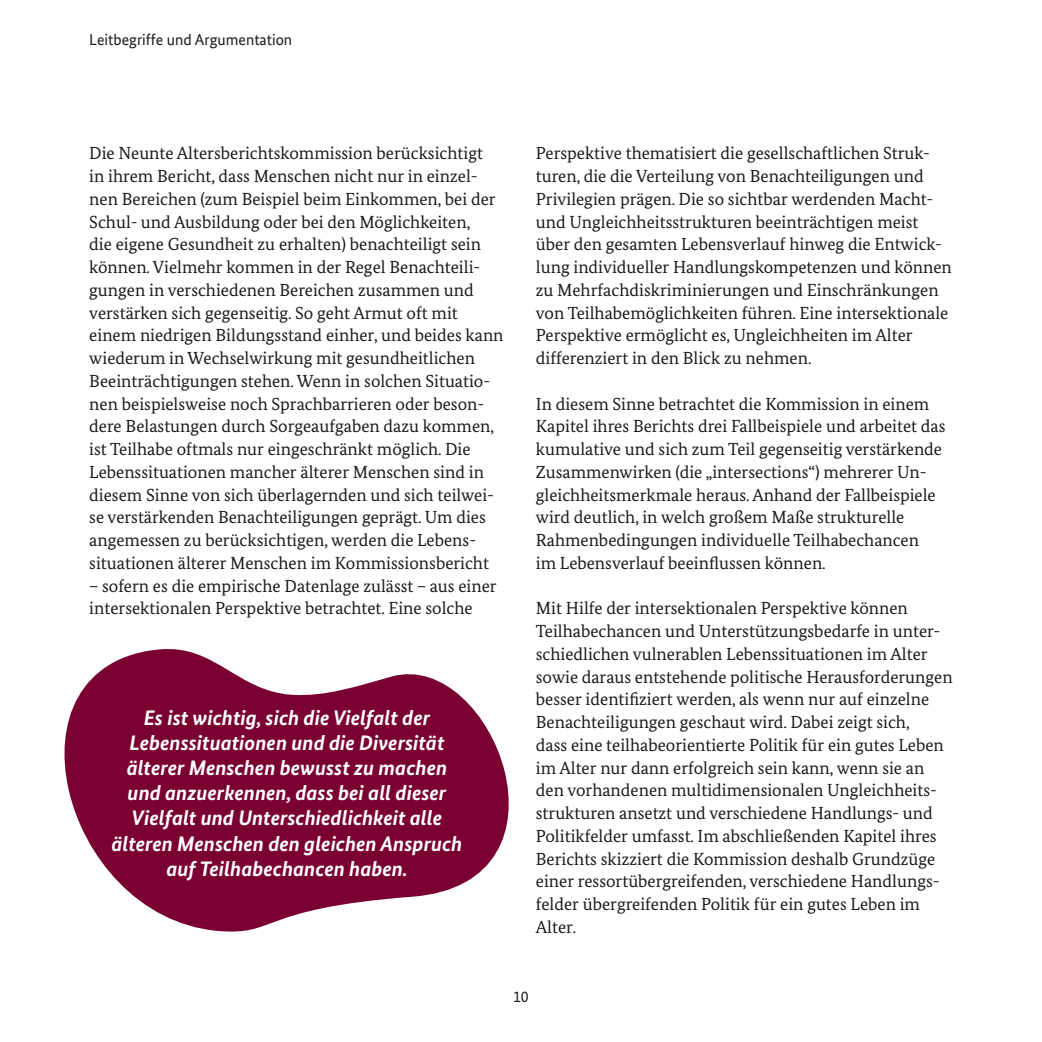
<style>
.page{position:relative;width:1042px;height:1042px;background:#fff}
.page>*{position:absolute;margin:0;border:0;box-sizing:border-box;transform-origin:0 0}
.t1{font:italic 700 21px/25.2px "Bundes Sans";color:#fff;text-align:center}
.P_Fließtext_Serif_10pt{font:17.5px/22.8px "Bundes Serif";color:#1a1a18}
.t2{font:15.75px "Bundes Sans";color:#1a1a18}
</style>
<div class="page">
<svg style="left:64px;top:649px;width:445px;height:283px;fill:#7a0031"></svg>
<p class="t2" style="left:89px;top:31px;width:204px">Leitbegriffe und Argumentation</p>
<p class="P_Fließtext_Serif_10pt" style="left:89px;top:142px;width:416px">Die Neunte Altersberichtskommission berücksichtigt<br>in ihrem Bericht, dass Menschen nicht nur in einzel&shy;nen Bereichen (zum Beispiel beim Einkommen, bei der Schul- und Ausbildung oder bei den Möglichkeiten,<br>die eigene Gesundheit zu erhalten) benachteiligt sein können. Vielmehr kommen in der Regel Benachteili&shy;gungen in verschiedenen Bereichen zusammen und verstärken sich gegenseitig. So geht Armut oft mit einem niedrigen Bildungsstand einher, und beides kann wiederum in Wechselwirkung mit gesundheitlichen Beeinträchtigungen stehen. Wenn in solchen Situatio&shy;nen beispielsweise noch Sprachbarrieren oder beson&shy;dere Belastungen durch Sorgeaufgaben dazu kommen, ist Teilhabe oftmals nur eingeschränkt möglich. Die Lebenssituationen mancher älterer Menschen sind in diesem Sinne von sich überlagernden und sich teilwei&shy;se verstärkenden Benachteiligungen geprägt. Um dies angemessen zu berücksichtigen, werden die Lebens&shy;situationen älterer Menschen im Kommissionsbericht</p>
<p class="P_Fließtext_Serif_10pt" style="left:89px;top:574px;width:409px">– sofern es die empirische Datenlage zulässt – aus einer intersektionalen Perspektive betrachtet. Eine solche</p>
<p class="t1" style="left:111px;top:705px;width:352px">Es ist wichtig, sich die Vielfalt der Lebenssituationen und die Diversität älterer Menschen bewusst zu machen und anzuerkennen, dass bei all dieser Vielfalt und Unterschiedlichkeit alle älteren Menschen den gleichen Anspruch auf Teilhabechancen haben.</p>
<p class="P_Fließtext_Serif_10pt" style="left:536px;top:142px;width:417px">Perspektive thematisiert die gesellschaftlichen Struk&shy;turen, die die Verteilung von Benachteiligungen und Privilegien prägen. Die so sichtbar werdenden Macht&shy;und Ungleichheitsstrukturen beeinträchtigen meist über den gesamten Lebensverlauf hinweg die Entwick&shy;lung individueller Handlungskompetenzen und können zu Mehrfachdiskriminierungen und Einschränkungen von Teilhabemöglichkeiten führen. Eine intersektionale Perspektive ermöglicht es, Ungleichheiten im Alter differenziert in den Blick zu nehmen.</p>
<p class="P_Fließtext_Serif_10pt" style="left:536px;top:392px;width:411px">In diesem Sinne betrachtet die Kommission in einem Kapitel ihres Berichts drei Fallbeispiele und arbeitet das kumulative und sich zum Teil gegenseitig verstärkende Zusammenwirken (die „intersections“) mehrerer Un&shy;gleichheitsmerkmale heraus. Anhand der Fallbeispiele wird deutlich, in welch großem Maße strukturelle Rahmenbedingungen individuelle Teilhabechancen<br>im Lebensverlauf beeinflussen können.</p>
<p class="P_Fließtext_Serif_10pt" style="left:536px;top:597px;width:418px">Mit Hilfe der intersektionalen Perspektive können Teilhabechancen und Unterstützungsbedarfe in unter&shy;schiedlichen vulnerablen Lebenssituationen im Alter sowie daraus entstehende politische Herausforderungen besser identifiziert werden, als wenn nur auf einzelne Benachteiligungen geschaut wird. Dabei zeigt sich,<br>dass eine teilhabeorientierte Politik für ein gutes Leben im Alter nur dann erfolgreich sein kann, wenn sie an den vorhandenen multidimensionalen Ungleichheits&shy;strukturen ansetzt und verschiedene Handlungs- und Politikfelder umfasst. Im abschließenden Kapitel ihres Berichts skizziert die Kommission deshalb Grundzüge einer ressortübergreifenden, verschiedene Handlungs&shy;felder übergreifenden Politik für ein gutes Leben im Alter.</p>
<p class="t2" style="left:513px;top:988px;width:17px">10</p>
</div>
